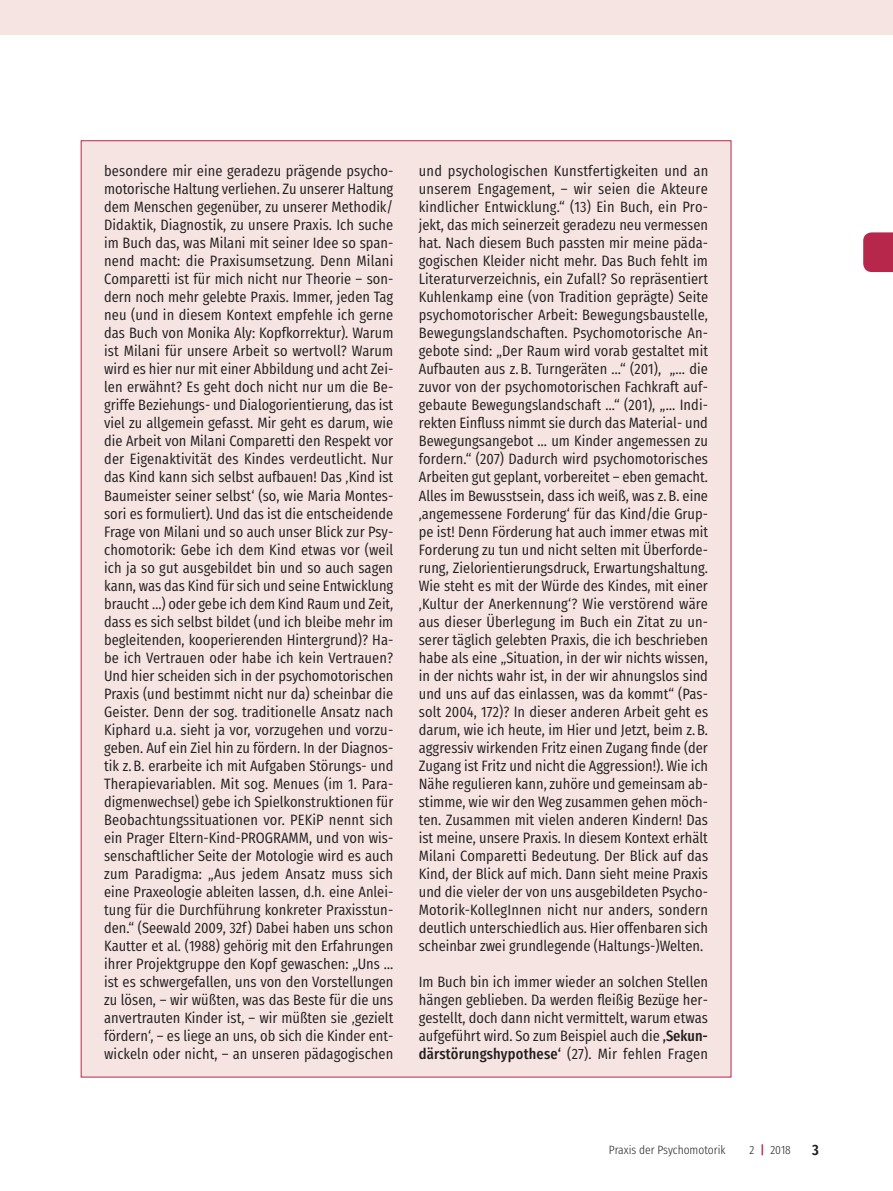
<style>
.page{position:relative;width:893px;height:1191px;background:#fff}
.page>*{position:absolute;margin:0;border:0;box-sizing:border-box;transform-origin:0 0}
._2_0___Fließtext{font:15px/18px "Fira Sans Condensed";color:#231f20;text-align:justify}
._2_1___Fließtext{font:15px/18px "Fira Sans Condensed";color:#231f20;text-align:justify}
.Paginierung{font:600 15px "Fira Sans Condensed";color:#231f20}
.Kolumnentitel{font:300 12px "Fira Sans Condensed";color:#231f20}
.s1{font-weight:500}
.s2{font-weight:500;color:#b6274b}
</style>
<div class="page">
<svg style="left:863px;top:232px;width:30px;height:40px"></svg>
<div style="left:0;top:0;width:893px;height:34px;background:#f5e4e2"></div>
<div style="left:81px;top:140px;width:650px;height:937px;background:#f5e4e2"></div>
<p class="_2_0___Fließtext" style="left:104px;top:160px;width:291px">besondere mir eine geradezu prägende psycho&shy;motorische Haltung verliehen. Zu unserer Haltung dem Menschen gegenüber, zu unserer Methodik/ Didaktik, Diagnostik, zu unsere Praxis. Ich suche im Buch das, was Milani mit seiner Idee so span&shy;nend macht: die Praxisumsetzung. Denn Milani Comparetti ist für mich nicht nur Theorie – son&shy;dern noch mehr gelebte Praxis. Immer, jeden Tag neu (und in diesem Kontext empfehle ich gerne das Buch von Monika Aly: Kopfkorrektur). Warum ist Milani für unsere Arbeit so wertvoll? Warum wird es hier nur mit einer Abbildung und acht Zei&shy;len erwähnt? Es geht doch nicht nur um die Be&shy;griffe Beziehungs- und Dialogorientierung, das ist viel zu allgemein gefasst. Mir geht es darum, wie die Arbeit von Milani Comparetti den Respekt vor der Eigenaktivität des Kindes verdeutlicht. Nur das Kind kann sich selbst aufbauen! Das ‚Kind ist Baumeister seiner selbst‘ (so, wie Maria Montes&shy;sori es formuliert). Und das ist die entscheidende Frage von Milani und so auch unser Blick zur Psy&shy;chomotorik: Gebe ich dem Kind etwas vor (weil ich ja so gut ausgebildet bin und so auch sagen kann, was das Kind für sich und seine Entwicklung braucht …) oder gebe ich dem Kind Raum und Zeit, dass es sich selbst bildet (und ich bleibe mehr im begleitenden, kooperierenden Hintergrund)? Ha&shy;be ich Vertrauen oder habe ich kein Vertrauen?<br>Und hier scheiden sich in der psychomotorischen Praxis (und bestimmt nicht nur da) scheinbar die Geister. Denn der sog. traditionelle Ansatz nach Kiphard u.a. sieht ja vor, vorzugehen und vorzu&shy;geben. Auf ein Ziel hin zu fördern. In der Diagnos&shy;tik z.B. erarbeite ich mit Aufgaben Störungs- und Therapievariablen. Mit sog. Menues (im 1. Para&shy;digmenwechsel) gebe ich Spielkonstruktionen für Beobachtungssituationen vor. PEKiP nennt sich ein Prager Eltern-Kind-PROGRAMM, und von wis&shy;senschaftlicher Seite der Motologie wird es auch zum Paradigma: „Aus jedem Ansatz muss sich eine Praxeologie ableiten lassen, d.h. eine Anlei&shy;tung für die Durchführung konkreter Praxisstun&shy;den.“ (Seewald 2009, 32f) Dabei haben uns schon Kautter et al. (1988) gehörig mit den Erfahrungen ihrer Projektgruppe den Kopf gewaschen: „Uns … ist es schwergefallen, uns von den Vorstellungen zu lösen, – wir wüßten, was das Beste für die uns anvertrauten Kinder ist, – wir müßten sie ‚gezielt fördern‘, – es liege an uns, ob sich die Kinder ent&shy;wickeln oder nicht, – an unseren pädagogischen</p>
<p class="_2_0___Fließtext" style="left:419px;top:160px;width:291px">und psychologischen Kunstfertigkeiten und an unserem Engagement, – wir seien die Akteure kindlicher Entwicklung.“ (13) Ein Buch, ein Pro&shy;jekt, das mich seinerzeit geradezu neu vermessen hat. Nach diesem Buch passten mir meine päda&shy;gogischen Kleider nicht mehr. Das Buch fehlt im Literaturverzeichnis, ein Zufall? So repräsentiert Kuhlenkamp eine (von Tradition geprägte) Seite psychomotorischer Arbeit: Bewegungsbaustelle, Bewegungslandschaften. Psychomotorische An&shy;gebote sind: „Der Raum wird vorab gestaltet mit Aufbauten aus z. B. Turngeräten …“ (201), „… die zuvor von der psychomotorischen Fachkraft auf&shy;gebaute Bewegungslandschaft …“ (201), „… Indi&shy;rekten Einfluss nimmt sie durch das Material- und Bewegungsangebot … um Kinder angemessen zu fordern.“ (207) Dadurch wird psychomotorisches Arbeiten gut geplant, vorbereitet – eben gemacht.<br>Alles im Bewusstsein, dass ich weiß, was z.B. eine ‚angemessene Forderung‘ für das Kind/die Grup&shy;pe ist! Denn Förderung hat auch immer etwas mit Forderung zu tun und nicht selten mit Überforde&shy;rung, Zielorientierungsdruck, Erwartungshaltung.<br>Wie steht es mit der Würde des Kindes, mit einer ‚Kultur der Anerkennung‘? Wie verstörend wäre aus dieser Überlegung im Buch ein Zitat zu un&shy;serer täglich gelebten Praxis, die ich beschrieben habe als eine „Situation, in der wir nichts wissen, in der nichts wahr ist, in der wir ahnungslos sind und uns auf das einlassen, was da kommt“ (Pas&shy;solt 2004, 172)? In dieser anderen Arbeit geht es darum, wie ich heute, im Hier und Jetzt, beim z.B. aggressiv wirkenden Fritz einen Zugang finde (der Zugang ist Fritz und nicht die Aggression!). Wie ich Nähe regulieren kann, zuhöre und gemeinsam ab&shy;stimme, wie wir den Weg zusammen gehen möch&shy;ten. Zusammen mit vielen anderen Kindern! Das ist meine, unsere Praxis. In diesem Kontext erhält Milani Comparetti Bedeutung. Der Blick auf das Kind, der Blick auf mich. Dann sieht meine Praxis und die vieler der von uns ausgebildeten Psycho-Motorik-KollegInnen nicht nur anders, sondern deutlich unterschiedlich aus. Hier offenbaren sich scheinbar zwei grundlegende (Haltungs-)Welten.</p>
<p class="_2_1___Fließtext" style="left:419px;top:970px;width:291px">Im Buch bin ich immer wieder an solchen Stellen hängen geblieben. Da werden fleißig Bezüge her&shy;gestellt, doch dann nicht vermittelt, warum etwas aufgeführt wird. So zum Beispiel auch die <span class="s1">‚Sekun&shy;därstörungshypothese‘</span> (27). Mir fehlen Fragen</p>
<p class="Kolumnentitel" style="left:609px;top:1139px;width:118px">Praxis der Psychomotorik</p>
<p class="Kolumnentitel" style="left:750px;top:1139px;width:43px">2 <span class="s2">|</span> 2018</p>
<p class="Paginierung" style="left:812px;top:1135px;width:8px">3</p>
</div>
